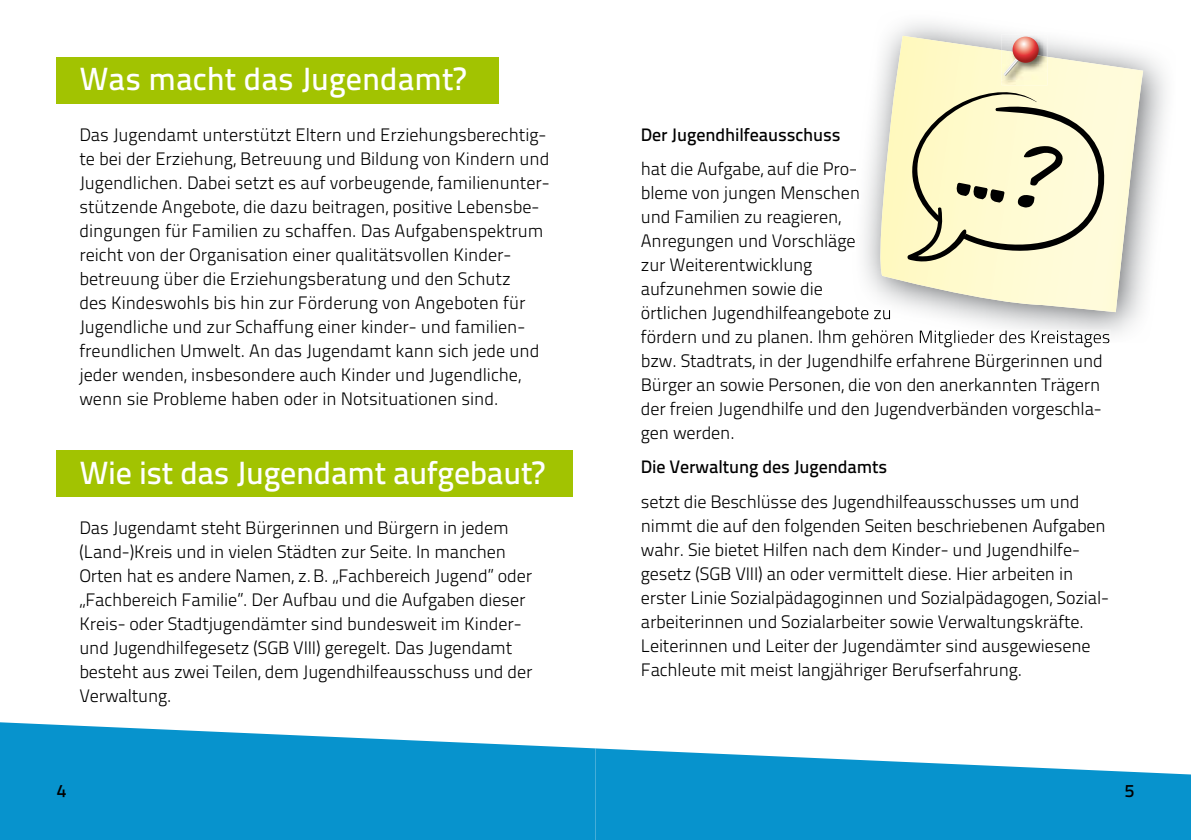
<style>
.page{position:relative;width:1191px;height:840px;background:#fff}
.page>*{position:absolute;margin:0;border:0;box-sizing:border-box;transform-origin:0 0}
.t1{font:32px "Titillium Text 22 L 600 wt";letter-spacing:-.01em;color:#fff}
.t2{font:18px/24px "Titillium Text 22 L 250 wt";letter-spacing:-.01em;color:#000}
.t3{font:18px "Titillium Text 22 L 600 wt";letter-spacing:-.005em;color:#000}
</style>
<div class="page">
<svg style="left:0;top:722px;width:595px;height:117px;background:#229ed2"></svg>
<svg style="left:595px;top:748px;width:596px;height:91px;background:#2ba2d4"></svg>
<div style="left:57px;top:57px;width:442px;height:46px;background:#a2c301"></div>
<div style="left:57px;top:450px;width:516px;height:47px;background:#a2c301"></div>
<img style="left:851px;top:189px;width:8px;height:10px">
<img style="left:851px;top:237px;width:4px;height:11px">
<img style="left:851px;top:307px;width:40px;height:13px">
<img style="left:852px;top:330px;width:258px;height:12px">
<svg style="left:876px;top:36px;width:267px;height:276px;background:#f0edd2"></svg>
<svg style="left:907px;top:87px;width:198px;height:176px;background:#dedab5"></svg>
<img style="left:1001px;top:34px;width:46px;height:16px">
<img style="left:1001px;top:50px;width:46px;height:35px">
<svg style="left:1003px;top:47px;width:24px;height:29px"></svg>
<svg style="left:1012px;top:37px;width:26px;height:26px"></svg>
<h1 class="t1" style="left:79px;top:55px;width:388px">Was macht das Jugendamt?</h1>
<p class="t2" style="left:79px;top:121px;width:472px">Das Jugendamt unterstützt Eltern und Erziehungsberechtig&shy;te bei der Erziehung, Betreuung und Bildung von Kindern und Jugendlichen. Dabei setzt es auf vorbeugende, familienunter&shy;stützende Angebote, die dazu beitragen, positive Lebensbe&shy;dingungen für Familien zu schaffen. Das Aufgabenspektrum reicht von der Organisation einer qualitätsvollen Kinder&shy;betreuung über die Erziehungsberatung und den Schutz<br>des Kindeswohls bis hin zur Förderung von Angeboten für Jugendliche und zur Schaffung einer kinder- und familien&shy;freundlichen Umwelt. An das Jugendamt kann sich jede und jeder wenden, insbesondere auch Kinder und Jugendliche, wenn sie Probleme haben oder in Notsituationen sind.</p>
<h1 class="t1" style="left:79px;top:448px;width:466px">Wie ist das Jugendamt aufgebaut?</h1>
<p class="t2" style="left:79px;top:514px;width:454px">Das Jugendamt steht Bürgerinnen und Bürgern in jedem (Land-)Kreis und in vielen Städten zur Seite. In manchen Orten hat es andere Namen, z. B. „Fachbereich Jugend” oder „Fachbereich Familie”. Der Aufbau und die Aufgaben dieser Kreis- oder Stadtjugendämter sind bundesweit im Kinder&shy;und Jugendhilfegesetz (SGB VIII) geregelt. Das Jugendamt besteht aus zwei Teilen, dem Jugendhilfeausschuss und der Verwaltung.</p>
<p class="t3" style="left:641px;top:121px;width:201px">Der Jugendhilfeausschuss</p>
<p class="t2" style="left:641px;top:156px;width:252px">hat die Aufgabe, auf die Pro&shy;bleme von jungen Menschen und Familien zu reagieren,<br>Anregungen und Vorschläge<br>zur Weiterentwicklung aufzunehmen sowie die örtlichen Jugendhilfeangebote zu</p>
<p class="t2" style="left:641px;top:348px;width:464px">bzw. Stadtrats, in der Jugendhilfe erfahrene Bürgerinnen und Bürger an sowie Personen, die von den anerkannten Trägern der freien Jugendhilfe und den Jugendverbänden vorgeschla&shy;gen werden.</p>
<p class="t3" style="left:641px;top:453px;width:248px">Die Verwaltung des Jugendamts</p>
<p class="t2" style="left:641px;top:488px;width:469px">setzt die Beschlüsse des Jugendhilfeausschusses um und nimmt die auf den folgenden Seiten beschriebenen Aufgaben wahr. Sie bietet Hilfen nach dem Kinder- und Jugendhilfe&shy;gesetz (SGB VIII) an oder vermittelt diese. Hier arbeiten in erster Linie Sozial pädagoginnen und Sozialpädagogen, Sozial&shy;arbeiterinnen und Sozialarbeiter sowie Verwaltungskräfte.<br>Leiterinnen und Leiter der Jugendämter sind ausgewiesene Fachleute mit meist langjähriger Berufserfahrung.</p>
<p class="t3" style="left:57px;top:776px;width:11px">4</p>
<p class="t3" style="left:1124px;top:776px;width:11px">5</p>
</div>
